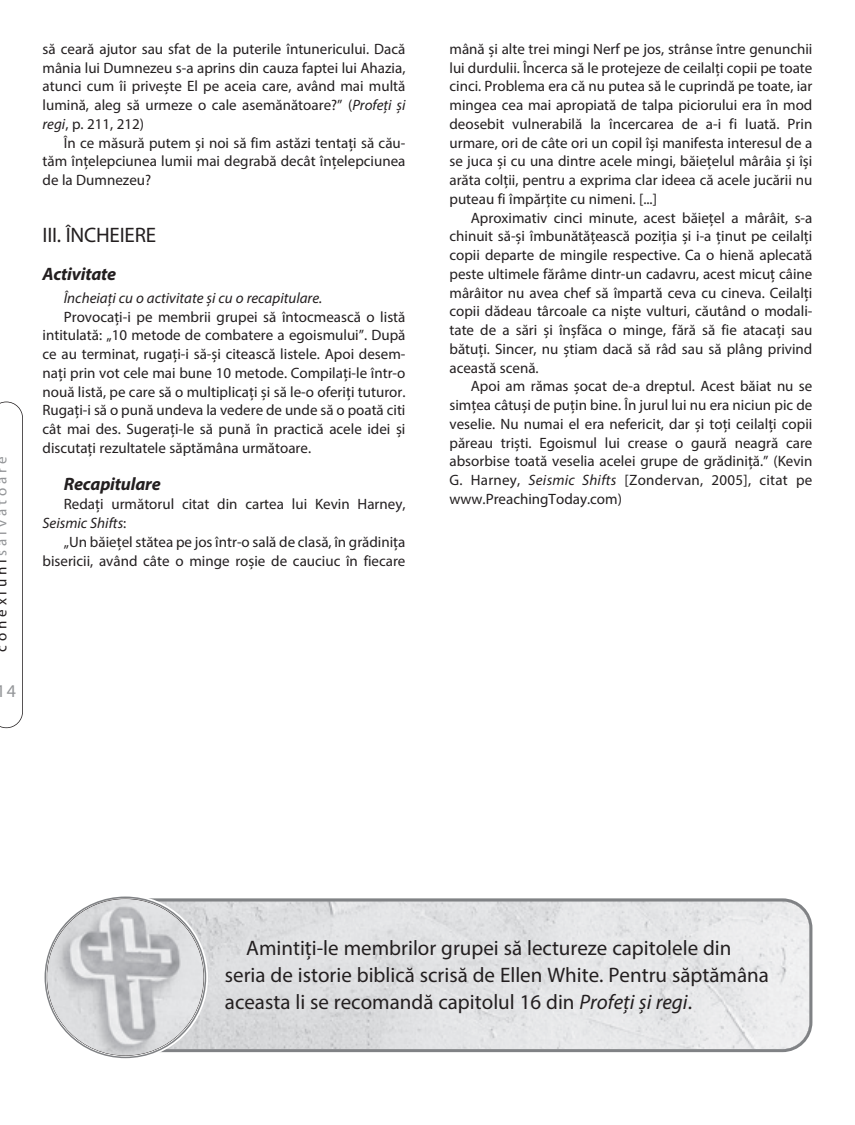
<style>
.page{position:relative;width:855px;height:1125px;background:#fff}
.page>*{position:absolute;margin:0;border:0;box-sizing:border-box;transform-origin:0 0}
.t1{font:21px/27px "Myriad Pro";color:#231f20}
.t2{font:italic 700 18px "Myriad Pro";letter-spacing:-.01em;color:#231f20}
.t3{font:18px "Myriad Pro";color:#939598}
.t4{font:15px/18.8px "Myriad Pro";color:#231f20;text-align:justify}
.t5{font:italic 15px "Myriad Pro";color:#231f20}
.t6{font:15px "Myriad Pro";letter-spacing:.255em;color:#939598}
.s1{color:#231f20}
.s2{font-style:italic}
</style>
<div class="page">
<svg style="left:208px;top:898px;width:604px;height:154px;background:#dddee0"></svg>
<svg style="left:44px;top:896px;width:164px;height:163px"></svg>
<img style="left:47px;top:899px;width:157px;height:156px;border-radius:50%">
<svg style="left:0;top:401px;width:23px;height:327px"></svg>
<p class="t6" style="left:-4px;top:651px;width:196px;rotate:-90deg"><span class="s1">conexiuni</span>salvatoare</p>
<p class="t3" style="left:-3px;top:684px;width:21px">14</p>
<p class="t4" style="left:43px;top:41px;width:364px">să ceară ajutor sau sfat de la puterile întunericului. Dacă mânia lui Dumnezeu s-a aprins din cauza faptei lui Ahazia, atunci cum îi privește El pe aceia care, având mai multă lumină, aleg să urmeze o cale asemănătoare?” (<span class="s2">Profeți și regi</span>, p. 211, 212)</p>
<p class="t4" style="left:43px;top:134px;width:364px;text-indent:21px">În ce măsură putem și noi să fim astăzi tentați să cău - tăm înțelepciunea lumii mai degrabă decât înțe lepciunea de la Dumnezeu?</p>
<h1 class="t1" style="left:43px;top:223px;width:115px">III. ÎNCHEIERE</h1>
<p class="t2" style="left:43px;top:267px;width:75px">Activitate</p>
<p class="t5" style="left:64px;top:292px;width:260px">Încheiați cu o activitate și cu o recapitulare.</p>
<p class="t4" style="left:43px;top:308px;width:364px;text-indent:21px">Provocați-i pe membrii grupei să întocmească o listă intitulată: „10 metode de combatere a egoismului”. După ce au terminat, rugați-i să-și citească listele. Apoi de sem - nați prin vot cele mai bune 10 metode. Compilați-le într-o nouă listă, pe care să o multiplicați și să le-o oferiți tuturor.<br>Rugați-i să o pună undeva la vedere de unde să o poată citi cât mai des. Sugerați-le să pună în practică acele idei și discutați rezultatele săptămâna următoare.</p>
<p class="t2" style="left:64px;top:477px;width:98px">Recapitulare</p>
<p class="t4" style="left:43px;top:496px;width:364px;text-indent:21px">Redați următorul citat din cartea lui Kevin Harney,<br><span class="s2">Seismic Shifts</span>:</p>
<p class="t4" style="left:43px;top:533px;width:364px;text-align:right">„Un băiețel stătea pe jos într-o sală de clasă, în grădinița bisericii, având câte o minge roșie de cauciuc în fiecare</p>
<p class="t4" style="left:449px;top:41px;width:364px">mână și alte trei mingi Nerf pe jos, strânse între genunchii lui durdulii. Încerca să le protejeze de ceilalți copii pe toate cinci. Problema era că nu putea să le cuprindă pe toate, iar mingea cea mai apropiată de talpa piciorului era în mod deosebit vulnerabilă la încercarea de a-i fi luată. Prin urmare, ori de câte ori un copil își manifesta interesul de a se juca și cu una dintre acele mingi, băiețelul mârâia și își arăta colții, pentru a exprima clar ideea că acele jucării nu puteau fi împărțite cu nimeni. [...]</p>
<p class="t4" style="left:449px;top:209px;width:364px;text-indent:21px">Aproximativ cinci minute, acest băiețel a mârâit, s-a chinuit să-și îmbunătățească poziția și i-a ținut pe ceilalți copii departe de mingile respective. Ca o hienă aplecată peste ultimele fărâme dintr-un ca da vru, acest micuț câine mârâitor nu avea chef să îm partă ceva cu cineva. Ceilalți copii dădeau târcoale ca niște vulturi, căutând o modali&shy;tate de a sări și înșfăca o minge, fără să fie atacați sau bătuți. Sin cer, nu știam dacă să râd sau să plâng privind această scenă.</p>
<p class="t4" style="left:449px;top:378px;width:364px;text-indent:21px">Apoi am rămas șocat de-a dreptul. Acest băiat nu se simțea câtuși de puțin bine. În jurul lui nu era niciun pic de veselie. Nu numai el era nefericit, dar și toți ceilalți copii păreau triști. Egoismul lui crease o gaură neagră care absorbise toată veselia acelei grupe de grădiniță.” (Kevin G. Harney, <span class="s2">Seismic Shifts</span> [Zondervan, 2005], citat pe www.PreachingToday.com)</p>
<h1 class="t1" style="left:225px;top:936px;width:545px;text-indent:21px">Amintiți-le membrilor grupei să lectureze capitolele din seria de istorie bi blică scrisă de Ellen White. Pentru săp tămâna aceasta li se recomandă capitolul 16 din <span class="s2">Profeți și regi</span>.</h1>
</div>
